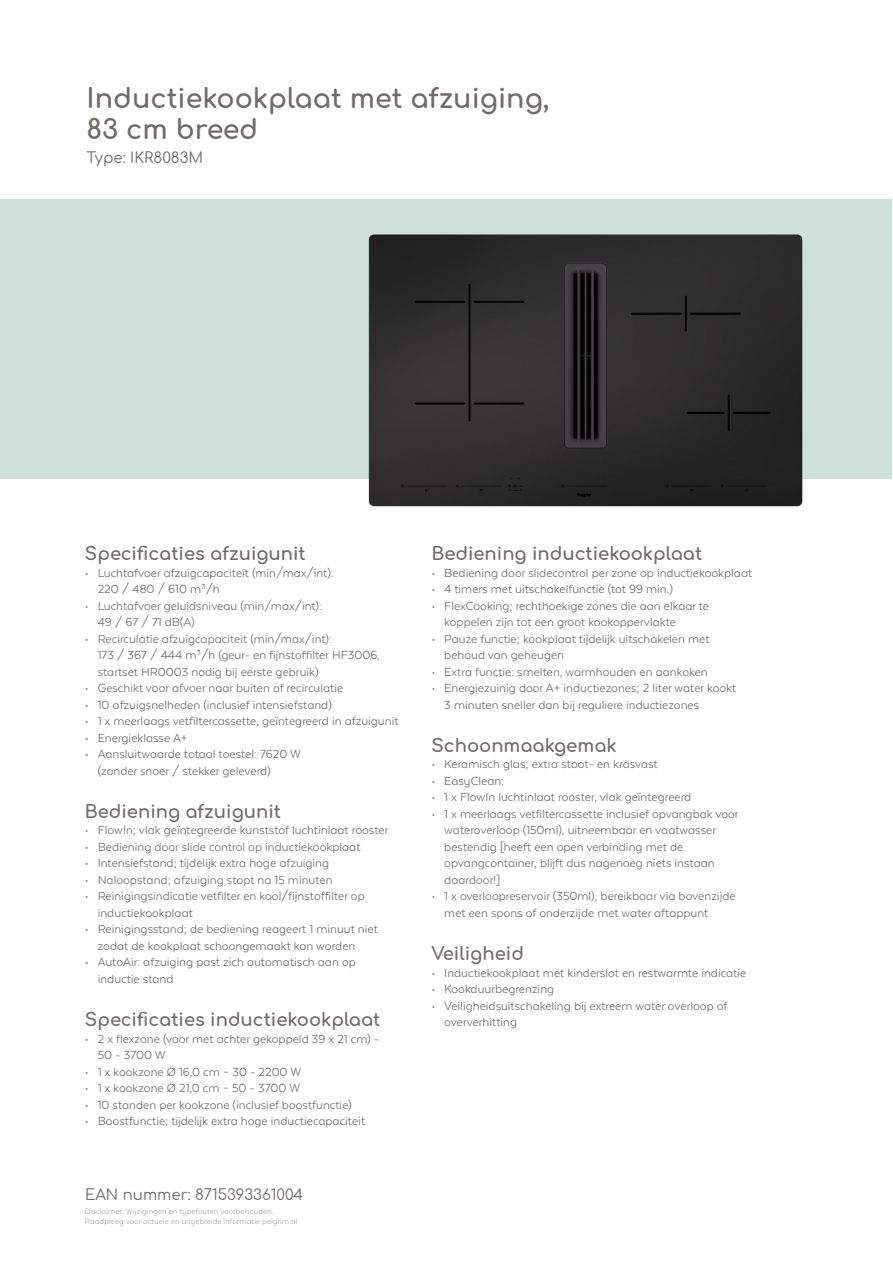
<style>
.page{position:relative;width:893px;height:1263px;background:#fff}
.page>*{position:absolute;margin:0;border:0;box-sizing:border-box;transform-origin:0 0}
.Pelgrim_productomschrijving{font:700 27px/31.5px "Comfortaa";color:#706d68}
.Pelgrim_producttekst_tussenkop{font:700 18px "Comfortaa";color:#706d68}
.Pelgrim_typenummer{font:15px "Comfortaa";color:#706d68}
.t1{font:13.5px/16.5px "Texta Alt";color:#706d68}
.t2{font:9px/10.8px "Texta Alt";color:#aaa7a4}
</style>
<div class="page">
<div style="left:0;top:200px;width:891px;height:279px;background:#cfdfda"></div>
<img style="left:368px;top:234px;width:435px;height:273px">
<p class="Pelgrim_productomschrijving" style="left:86px;top:78px;width:465px">Inductiekookplaat met afzuiging,<br>83 cm breed</p>
<p class="Pelgrim_typenummer" style="left:86px;top:144px;width:118px">Type: IKR8083M</p>
<p class="Pelgrim_producttekst_tussenkop" style="left:85px;top:537px;width:222px">Specificaties afzuigunit</p>
<p class="t1" style="left:98px;top:564px;width:237px;text-indent:-13px">• Luchtafvoer afzuigcapaciteit (min/max/int):<br>220 / 480 / 610 m³/h</p>
<p class="t1" style="left:98px;top:597px;width:226px;text-indent:-13px">• Luchtafvoer geluidsniveau (min/max/int):<br>49 / 67 / 71 dB(A)</p>
<p class="t1" style="left:98px;top:630px;width:284px;text-indent:-13px">• Recirculatie afzuigcapaciteit (min/max/int):<br>173 / 367 / 444 m³/h (geur- en fijnstoffilter HF3006, startset HR0003 nodig bij eerste gebruik)</p>
<p class="t1" style="left:85px;top:680px;width:260px">• Geschikt voor afvoer naar buiten of recirculatie</p>
<p class="t1" style="left:85px;top:696px;width:248px">• 10 afzuigsnelheden (inclusief intensiefstand)</p>
<p class="t1" style="left:85px;top:713px;width:315px">• 1 x meerlaags vetfiltercassette, geïntegreerd in afzuigunit</p>
<p class="t1" style="left:85px;top:729px;width:104px">• Energieklasse A+</p>
<p class="t1" style="left:98px;top:746px;width:205px;text-indent:-13px">• Aansluitwaarde totaal toestel: 7620 W (zonder snoer / stekker geleverd)</p>
<p class="Pelgrim_producttekst_tussenkop" style="left:85px;top:795px;width:198px">Bediening afzuigunit</p>
<p class="t1" style="left:85px;top:822px;width:305px">• FlowIn; vlak geïntegreerde kunststof luchtinlaat rooster</p>
<p class="t1" style="left:85px;top:838px;width:277px">• Bediening door slide control op inductiekookplaat</p>
<p class="t1" style="left:85px;top:855px;width:246px">• Intensiefstand; tijdelijk extra hoge afzuiging</p>
<p class="t1" style="left:85px;top:871px;width:249px">• Naloopstand; afzuiging stopt na 15 minuten</p>
<p class="t1" style="left:98px;top:888px;width:269px;text-indent:-13px">• Reinigingsindicatie vetfilter en kool/fijnstoffilter op inductiekookplaat</p>
<p class="t1" style="left:98px;top:921px;width:282px;text-indent:-13px">• Reinigingsstand; de bediening reageert 1 minuut niet zodat de kookplaat schoongemaakt kan worden</p>
<p class="t1" style="left:98px;top:954px;width:260px;text-indent:-13px">• AutoAir: afzuiging past zich automatisch aan op inductie stand</p>
<p class="Pelgrim_producttekst_tussenkop" style="left:85px;top:1003px;width:297px">Specificaties inductiekookplaat</p>
<p class="t1" style="left:98px;top:1030px;width:283px;text-indent:-13px">• 2 x flexzone (voor met achter gekoppeld 39 x 21 cm) -<br>50 - 3700 W</p>
<p class="t1" style="left:85px;top:1063px;width:218px">• 1 x kookzone Ø 16,0 cm – 30 - 2200 W</p>
<p class="t1" style="left:85px;top:1080px;width:217px">• 1 x kookzone Ø 21,0 cm – 50 - 3700 W</p>
<p class="t1" style="left:85px;top:1096px;width:268px">• 10 standen per kookzone (inclusief boostfunctie)</p>
<p class="t1" style="left:85px;top:1113px;width:282px">• Boostfunctie; tijdelijk extra hoge inductiecapaciteit</p>
<p class="Pelgrim_typenummer" style="left:85px;top:1181px;width:220px">EAN nummer: 8715393361004</p>
<p class="t2" style="left:85px;top:1205px;width:214px">Disclaimer: Wijzigingen en typefouten voorbehouden.<br>Raadpleeg voor actuele en uitgebreide informatie pelgrim.nl</p>
<p class="Pelgrim_producttekst_tussenkop" style="left:431px;top:537px;width:272px">Bediening inductiekookplaat</p>
<p class="t1" style="left:431px;top:564px;width:322px">• Bediening door slidecontrol per zone op inductiekookplaat</p>
<p class="t1" style="left:431px;top:581px;width:243px">• 4 timers met uitschakelfunctie (tot 99 min.)</p>
<p class="t1" style="left:444px;top:597px;width:266px;text-indent:-13px">• FlexCooking; rechthoekige zones die aan elkaar te koppelen zijn tot een groot kookoppervlakte</p>
<p class="t1" style="left:444px;top:630px;width:267px;text-indent:-13px">• Pauze functie; kookplaat tijdelijk uitschakelen met behoud van geheugen</p>
<p class="t1" style="left:431px;top:663px;width:278px">• Extra functie: smelten, warmhouden en aankoken</p>
<p class="t1" style="left:444px;top:680px;width:293px;text-indent:-13px">• Energiezuinig door A+ inductiezones; 2 liter water kookt<br>3 minuten sneller dan bij reguliere inductiezones</p>
<p class="Pelgrim_producttekst_tussenkop" style="left:431px;top:729px;width:187px">Schoonmaakgemak</p>
<p class="t1" style="left:431px;top:756px;width:228px">• Keramisch glas; extra stoot- en krasvast</p>
<p class="t1" style="left:431px;top:772px;width:74px">• EasyClean:</p>
<p class="t1" style="left:431px;top:789px;width:261px">• 1 x FlowIn luchtinlaat rooster, vlak geïntegreerd</p>
<p class="t1" style="left:444px;top:805px;width:296px;text-indent:-13px">• 1 x meerlaags vetfiltercassette inclusief opvangbak voor wateroverloop (150ml), uitneembaar en vaatwasser bestendig [heeft een open verbinding met de opvangcontainer, blijft dus nagenoeg niets instaan daardoor!]</p>
<p class="t1" style="left:444px;top:888px;width:293px;text-indent:-13px">• 1 x overloopreservoir (350ml), bereikbaar via bovenzijde met een spons of onderzijde met water aftappunt</p>
<p class="Pelgrim_producttekst_tussenkop" style="left:431px;top:937px;width:94px">Veiligheid</p>
<p class="t1" style="left:431px;top:964px;width:316px">• Inductiekookplaat met kinderslot en restwarmte indicatie</p>
<p class="t1" style="left:431px;top:981px;width:124px">• Kookduurbegrenzing</p>
<p class="t1" style="left:444px;top:997px;width:285px;text-indent:-13px">• Veiligheidsuitschakeling bij extreem water overloop of oververhitting</p>
</div>
